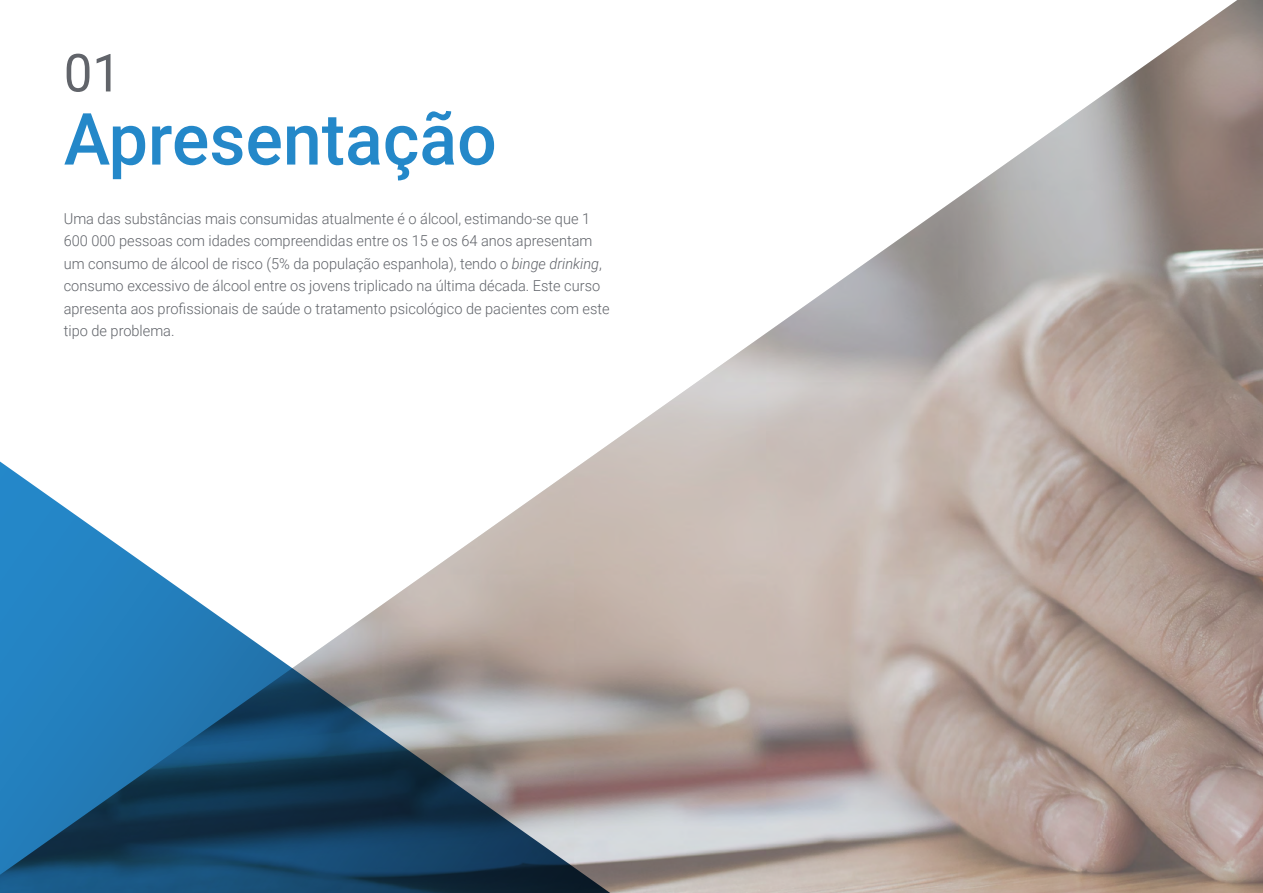
<style>
.page{position:relative;width:1263px;height:893px;background:#fff}
.page>*{position:absolute;margin:0;border:0;box-sizing:border-box;transform-origin:0 0}
.t1{font:500 72px "Roboto";color:#2488c9}
.t2{font:52.5px "Roboto";color:#61646a}
.t3{font:300 15px/22.5px "Roboto";color:#61646a}
.s1{font-style:italic}
</style>
<div class="page">
<img style="left:607px;top:0;width:656px;height:893px">
<svg style="left:0;top:446px;width:640px;height:447px"></svg>
<h2 class="t2" style="left:64px;top:36px;width:59px">01</h2>
<h1 class="t1" style="left:64px;top:89px;width:435px">Apresentação</h1>
<p class="t3" style="left:64px;top:207px;width:547px">Uma das substâncias mais consumidas atualmente é o álcool, estimando-se que 1<br>600 000 pessoas com idades compreendidas entre os 15 e os 64 anos apresentam um consumo de álcool de risco (5% da população espanhola), tendo o <span class="s1">binge drinking</span>, consumo excessivo de álcool entre os jovens triplicado na última década. Este curso apresenta aos profissionais de saúde o tratamento psicológico de pacientes com este tipo de problema.</p>
</div>
